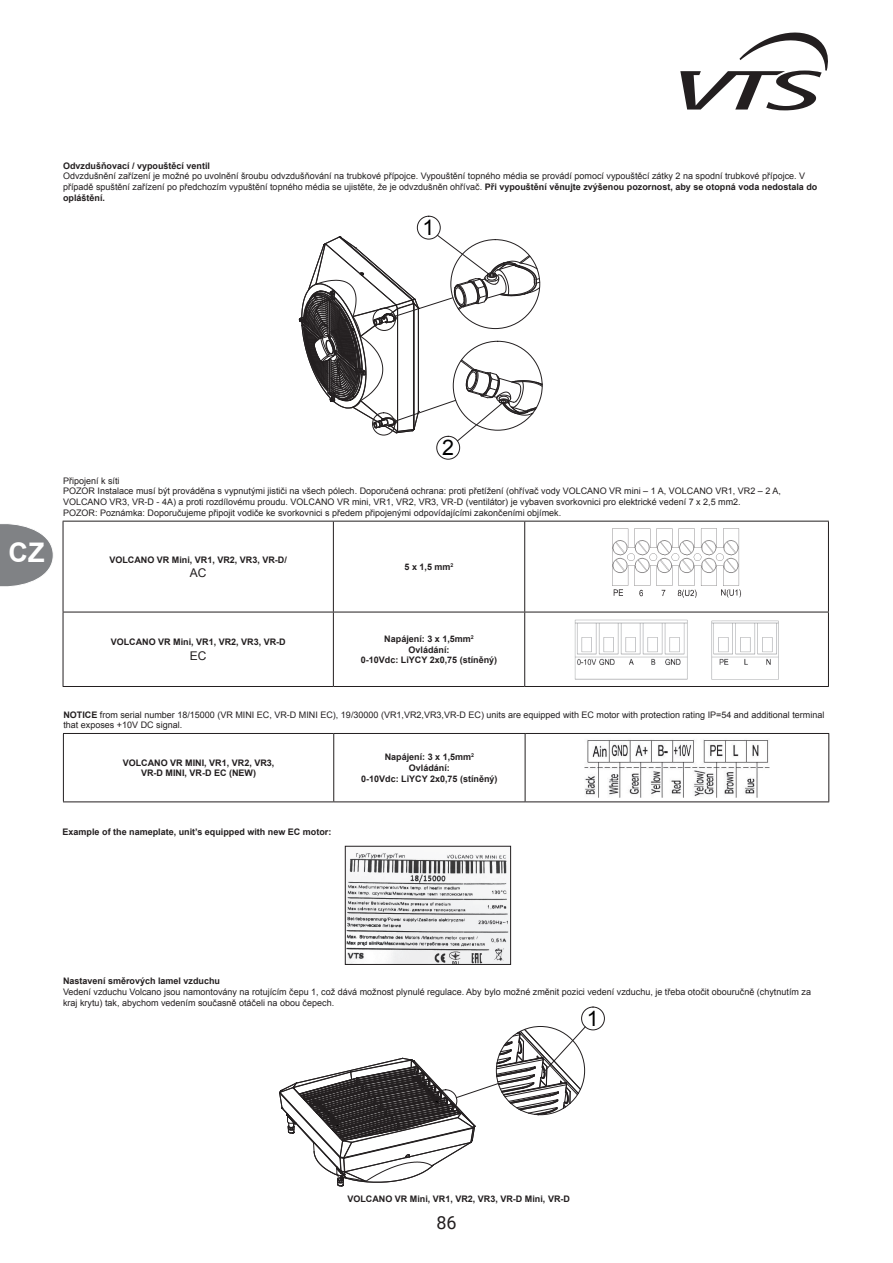
<style>
.page{position:relative;width:893px;height:1263px;background:#fff}
.page>*{position:absolute;margin:0;border:0;box-sizing:border-box;transform-origin:0 0}
.t1{font:700 27px "Arial";color:#fff}
.t2{font:21.45px "Arial";color:#000}
.t3{font:21.3px "Arial";color:#000}
.t4{font:18px "Arial";color:#231f20}
.t5{font:18px "Roboto";color:#231f20}
.t6{font:12px "Arial";color:#231f20}
.t7{font:9px/10.8px "Arial";color:#231f20}
.t8{font:700 9px/10.8px "Arial";color:#231f20;text-align:center}
.s1{font-weight:700}
</style>
<div class="page">
<svg style="left:680px;top:32px;width:148px;height:78px"></svg>
<hr style="left:63px;top:521px;width:270px;height:1px;background:#231f20">
<hr style="left:63px;top:521px;width:1px;height:91px;background:#231f20">
<hr style="left:333px;top:521px;width:192px;height:1px;background:#231f20">
<hr style="left:333px;top:521px;width:1px;height:91px;background:#231f20">
<hr style="left:525px;top:521px;width:304px;height:1px;background:#231f20">
<hr style="left:524px;top:521px;width:1px;height:91px;background:#231f20">
<hr style="left:828px;top:521px;width:1px;height:91px;background:#231f20">
<hr style="left:63px;top:612px;width:270px;height:1px;background:#231f20">
<hr style="left:63px;top:612px;width:1px;height:74px;background:#231f20">
<hr style="left:333px;top:612px;width:192px;height:1px;background:#231f20">
<hr style="left:333px;top:612px;width:1px;height:74px;background:#231f20">
<hr style="left:525px;top:612px;width:304px;height:1px;background:#231f20">
<hr style="left:524px;top:612px;width:1px;height:74px;background:#231f20">
<hr style="left:828px;top:612px;width:1px;height:74px;background:#231f20">
<hr style="left:63px;top:686px;width:270px;height:1px;background:#231f20">
<hr style="left:333px;top:686px;width:192px;height:1px;background:#231f20">
<hr style="left:525px;top:686px;width:304px;height:1px;background:#231f20">
<img style="left:612px;top:528px;width:129px;height:70px">
<img style="left:574px;top:619px;width:205px;height:61px">
<div style="left:417px;top:216px;width:23px;height:23px;border:1px solid #231f20;border-radius:50%"></div>
<div style="left:437px;top:436px;width:23px;height:23px;border:1px solid #231f20;border-radius:50%"></div>
<svg style="left:299px;top:234px;width:244px;height:208px"></svg>
<div style="left:582px;top:1007px;width:22px;height:23px;border:1px solid #231f20;border-radius:50%"></div>
<svg style="left:279px;top:1026px;width:307px;height:161px"></svg>
<hr style="left:63px;top:733px;width:271px;height:1px;background:#231f20">
<hr style="left:63px;top:734px;width:1px;height:67px;background:#231f20">
<hr style="left:334px;top:733px;width:191px;height:1px;background:#231f20">
<hr style="left:333px;top:734px;width:1px;height:67px;background:#231f20">
<hr style="left:525px;top:733px;width:304px;height:1px;background:#231f20">
<hr style="left:525px;top:734px;width:1px;height:67px;background:#231f20">
<hr style="left:828px;top:734px;width:1px;height:67px;background:#231f20">
<hr style="left:63px;top:801px;width:271px;height:1px;background:#231f20">
<hr style="left:334px;top:801px;width:191px;height:1px;background:#231f20">
<hr style="left:525px;top:801px;width:304px;height:1px;background:#231f20">
<img style="left:584px;top:739px;width:186px;height:58px">
<img style="left:347px;top:853px;width:162px;height:110px">
<div style="left:345px;top:846px;width:166px;height:119px;border:1px solid #231f20"></div>
<svg style="left:0;top:524px;width:53px;height:63px"></svg>
<p class="t8" style="left:63px;top:156px;width:149px">Odvzdušňovací / vypouštěcí ventil</p>
<p class="t7" style="left:63px;top:166px;width:756px">Odvzdušnění zařízení je možné po uvolnění šroubu odvzdušňování na trubkové přípojce. Vypouštění topného média se provádí pomocí vypouštěcí zátky 2 na spodní trubkové přípojce. V případě spuštění zařízení po předchozím vypuštění topného média se ujistěte, že je odvzdušněn ohřívač. <span class="s1">Při vypouštění věnujte zvýšenou pozornost, aby se otopná voda nedostala do opláštění.</span></p>
<p class="t8" style="left:63px;top:160px;width:149px">Odvzdušňovací / vypouštěcí ventil</p>
<p class="t7" style="left:63px;top:171px;width:756px">Odvzdušnění zařízení je možné po uvolnění šroubu odvzdušňování na trubkové přípojce. Vypouštění topného média se provádí pomocí vypouštěcí zátky 2 na spodní trubkové přípojce. V případě spuštění zařízení po předchozím vypuštění topného média se ujistěte, že je odvzdušněn ohřívač. <span class="s1">Při vypouštění věnujte zvýšenou pozornost, aby se otopná voda nedostala do opláštění.</span></p>
<h2 class="t2" style="left:423px;top:214px;width:13px">1</h2>
<h1 class="t1" style="left:9px;top:534px;width:37px">CZ</h1>
<h2 class="t2" style="left:442px;top:434px;width:13px">2</h2>
<p class="t7" style="left:63px;top:475px;width:719px">Připojení k síti<br>POZOR Instalace musí být prováděna s vypnutými jističi na všech pólech. Doporučená ochrana: proti přetížení (ohřívač vody VOLCANO VR mini – 1 A, VOLCANO VR1, VR2 – 2 A, VOLCANO VR3, VR-D - 4A) a proti rozdílovému proudu. VOLCANO VR mini, VR1, VR2, VR3, VR-D (ventilátor) je vybaven svorkovnici pro elektrické vedení 7 x 2,5 mm2.<br>POZOR: Poznámka: Doporučujeme připojit vodiče ke svorkovnici s předem připojenými odpovídajícími zakončeními objímek.</p>
<p class="t8" style="left:109px;top:554px;width:179px">VOLCANO VR Mini, VR1, VR2, VR3, VR-D/</p>
<h3 class="t6" style="left:190px;top:565px;width:18px">AC</h3>
<h3 class="t6" style="left:183px;top:552px;width:18px">AC</h3>
<p class="t8" style="left:405px;top:562px;width:50px">5 x 1,5 mm<sup>2</sup></p>
<h3 class="t6" style="left:183px;top:635px;width:18px">EC</h3>
<p class="t8" style="left:111px;top:637px;width:177px">VOLCANO VR Mini, VR1, VR2, VR3, VR-D</p>
<h3 class="t6" style="left:190px;top:648px;width:18px">EC</h3>
<p class="t8" style="left:426px;top:631px;width:43px">Ovládání:</p>
<p class="t8" style="left:361px;top:633px;width:138px">Napájení: 3 x 1,5mm<sup>2<br></sup>Ovládání:<br>0-10Vdc: LiYCY 2x0,75 (stíněný)</p>
<p class="t7" style="left:63px;top:709px;width:763px"><span class="s1">NOTICE</span> from serial number 18/15000 (VR MINI EC, VR-D MINI EC), 19/30000 (VR1,VR2,VR3,VR-D EC) units are equipped with EC motor with protection rating IP=54 and additional terminal that exposes +10V DC signal.</p>
<p class="t8" style="left:123px;top:757px;width:153px">VOLCANO VR MINI, VR1, VR2, VR3,<br>VR-D MINI, VR-D EC (NEW)</p>
<p class="t8" style="left:361px;top:752px;width:138px">Napájení: 3 x 1,5mm<sup>2<br></sup>Ovládání:<br>0-10Vdc: LiYCY 2x0,75 (stíněný)</p>
<p class="t8" style="left:63px;top:826px;width:270px">Example of the nameplate, unit’s equipped with new EC motor:</p>
<p class="t8" style="left:63px;top:976px;width:159px">Nastavení směrových lamel vzduchu</p>
<p class="t7" style="left:63px;top:986px;width:749px">Vedení vzduchu Volcano jsou namontovány na rotujícím čepu 1, což dává možnost plynulé regulace. Aby bylo možné změnit pozici vedení vzduchu, je třeba otočit obouručně (chytnutím za kraj krytu) tak, abychom vedením současně otáčeli na obou čepech.</p>
<h3 class="t3" style="left:587px;top:1004px;width:13px">1</h3>
<p class="t8" style="left:347px;top:1193px;width:224px">VOLCANO VR Mini, VR1, VR2, VR3, VR-D Mini, VR-D</p>
<h3 class="t4" style="left:436px;top:1205px;width:22px">13</h3>
<h3 class="t5" style="left:436px;top:1209px;width:22px">86</h3>
</div>
